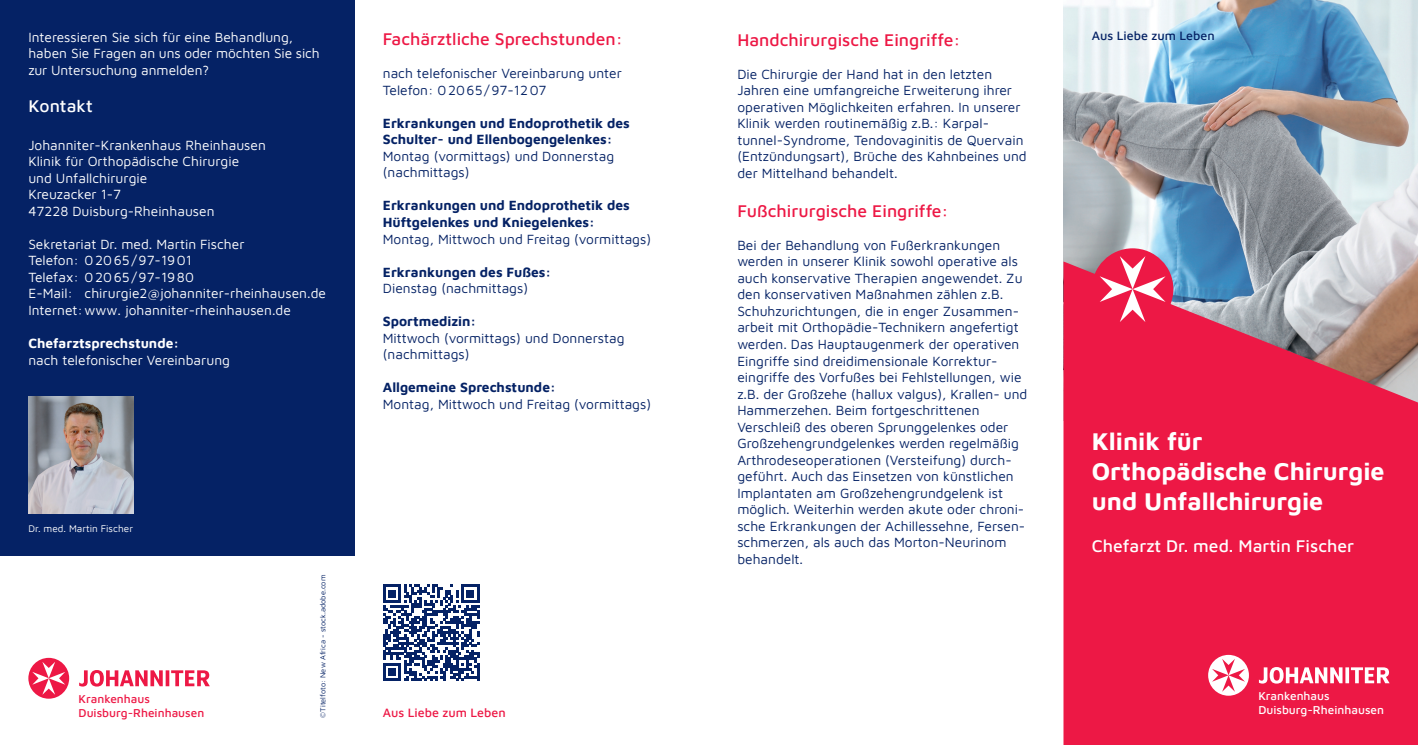
<style>
.page{position:relative;width:1418px;height:745px;background:#fff}
.page>*{position:absolute;margin:0;border:0;box-sizing:border-box;transform-origin:0 0}
.t1{font:700 25px/30px "Maven Pro";color:#fff}
.t2{font:500 17.5px "Maven Pro";color:#ed1845}
.t3{font:500 17.5px "Maven Pro";color:#fff}
.t4{font:13.75px/16.5px "Maven Pro";color:#052265}
.t5{font:13.75px/16.5px "Maven Pro";color:#fff}
.t6{font:700 13.75px/16.5px "Maven Pro";color:#052265}
.t7{font:700 13.75px "Maven Pro";color:#fff}
.t8{font:500 12.5px "Maven Pro";color:#052265}
.t9{font:500 12.5px "Maven Pro";color:#ed1845}
.t10{font:500 11.88px/14.2px "Maven Pro";color:#fff}
.t11{font:500 11.88px/14.2px "Maven Pro";color:#ed1845}
.t12{font:10px "Maven Pro";color:#fff}
.t13{font:7.5px "Maven Pro";color:#052265}
</style>
<div class="page">
<div style="left:0;top:0;width:354px;height:555px;background:#052265"></div>
<img style="left:1063px;top:0;width:354px;height:261px">
<svg style="left:1063px;top:261px;width:354px;height:483px;background:#e22c53"></svg>
<img style="left:28px;top:396px;width:105px;height:117px">
<div style="left:1091px;top:248px;width:82px;height:82px;background:#ed1845;border-radius:50%"></div>
<svg style="left:1099px;top:256px;width:66px;height:66px"></svg>
<svg style="left:1208px;top:654px;width:181px;height:41px"></svg>
<svg style="left:28px;top:657px;width:182px;height:41px"></svg>
<svg style="left:383px;top:584px;width:96px;height:96px"></svg>
<p class="t5" style="left:28px;top:28px;width:293px">Interessieren Sie sich für eine Behandlung, haben Sie Fragen an uns oder möchten Sie sich zur Untersuchung anmelden?</p>
<p class="t3" style="left:28px;top:94px;width:66px">Kontakt</p>
<p class="t5" style="left:28px;top:136px;width:239px">Johanniter-Krankenhaus Rheinhausen<br>Klinik für Orthopädische Chirurgie und Unfallchirurgie<br>Kreuzacker 1-7<br>47228 Duisburg-Rheinhausen</p>
<p class="t5" style="left:28px;top:235px;width:299px">Sekretariat Dr. med. Martin Fischer<br>Telefon: 02065/97-1901<br>Telefax: 02065/97-1980<br>E-Mail: chirurgie2@johanniter-rheinhausen.de Internet:www. johanniter-rheinhausen.de</p>
<p class="t7" style="left:28px;top:333px;width:152px">Chefarztsprechstunde:</p>
<p class="t5" style="left:28px;top:350px;width:203px">nach telefonischer Vereinbarung</p>
<p class="t12" style="left:28px;top:521px;width:106px">Dr. med. Martin Fischer</p>
<p class="t11" style="left:79px;top:690px;width:127px">Krankenhaus<br>Duisburg-Rheinhausen</p>
<p class="t13" style="left:318px;top:717px;width:144px;rotate:-90deg">©Titelfoto: New Africa - stock.adobe.com</p>
<p class="t2" style="left:383px;top:27px;width:241px">Fachärztliche Sprechstunden:</p>
<p class="t4" style="left:383px;top:64px;width:241px">nach telefonischer Vereinbarung unter<br>Telefon: 02065/97-1207</p>
<p class="t6" style="left:383px;top:114px;width:248px">Erkrankungen und Endoprothetik des<br>Schulter- und Ellenbogengelenkes:</p>
<p class="t4" style="left:383px;top:147px;width:233px">Montag (vormittags) und Donnerstag (nachmittags)</p>
<p class="t6" style="left:383px;top:196px;width:248px">Erkrankungen und Endoprothetik des<br>Hüftgelenkes und Kniegelenkes:</p>
<p class="t4" style="left:383px;top:229px;width:270px">Montag, Mittwoch und Freitag (vormittags)</p>
<p class="t6" style="left:383px;top:262px;width:170px">Erkrankungen des Fußes:</p>
<p class="t4" style="left:383px;top:279px;width:147px">Dienstag (nachmittags)</p>
<p class="t6" style="left:383px;top:312px;width:95px">Sportmedizin:</p>
<p class="t4" style="left:383px;top:328px;width:243px">Mittwoch (vormittags) und Donnerstag (nachmittags)</p>
<p class="t6" style="left:383px;top:378px;width:174px">Allgemeine Sprechstunde:</p>
<p class="t4" style="left:383px;top:394px;width:270px">Montag, Mittwoch und Freitag (vormittags)</p>
<p class="t9" style="left:383px;top:703px;width:124px">Aus Liebe zum Leben</p>
<p class="t2" style="left:737px;top:27px;width:225px">Handchirurgische Eingriffe:</p>
<p class="t4" style="left:737px;top:65px;width:291px">Die Chirurgie der Hand hat in den letzten Jahren eine umfangreiche Erweiterung ihrer operativen Möglichkeiten erfahren. In unserer Klinik werden routinemäßig z.B.: Karpal&shy;tunnel-Syndrome, Tendovaginitis de Quervain (Entzündungsart), Brüche des Kahnbeines und der Mittelhand behandelt.</p>
<p class="t2" style="left:737px;top:199px;width:213px">Fußchirurgische Eingriffe:</p>
<p class="t4" style="left:737px;top:236px;width:291px">Bei der Behandlung von Fußerkrankungen werden in unserer Klinik sowohl operative als auch konservative Therapien angewendet. Zu den konservativen Maßnahmen zählen z.B.<br>Schuhzurichtungen, die in enger Zusammen&shy;arbeit mit Orthopädie-Technikern angefertigt werden. Das Hauptaugenmerk der operativen Eingriffe sind dreidimensionale Korrektur&shy;eingriffe des Vorfußes bei Fehlstellungen, wie z.B. der Großzehe (hallux valgus), Krallen- und Hammerzehen. Beim fortgeschrittenen Verschleiß des oberen Sprunggelenkes oder Großzehengrundgelenkes werden regelmäßig Arthrodeseoperationen (Versteifung) durch&shy;geführt. Auch das Einsetzen von künstlichen Implantaten am Großzehengrundgelenk ist möglich. Weiterhin werden akute oder chroni&shy;sche Erkrankungen der Achillessehne, Fersen&shy;schmerzen, als auch das Morton-Neurinom behandelt.</p>
<p class="t8" style="left:1091px;top:28px;width:124px">Aus Liebe zum Leben</p>
<h1 class="t1" style="left:1091px;top:424px;width:294px">Klinik für<br>Orthopädische Chirurgie und Unfallchirurgie</h1>
<p class="t3" style="left:1091px;top:533px;width:264px">Chefarzt Dr. med. Martin Fischer</p>
<p class="t10" style="left:1258px;top:687px;width:127px">Krankenhaus<br>Duisburg-Rheinhausen</p>
</div>
